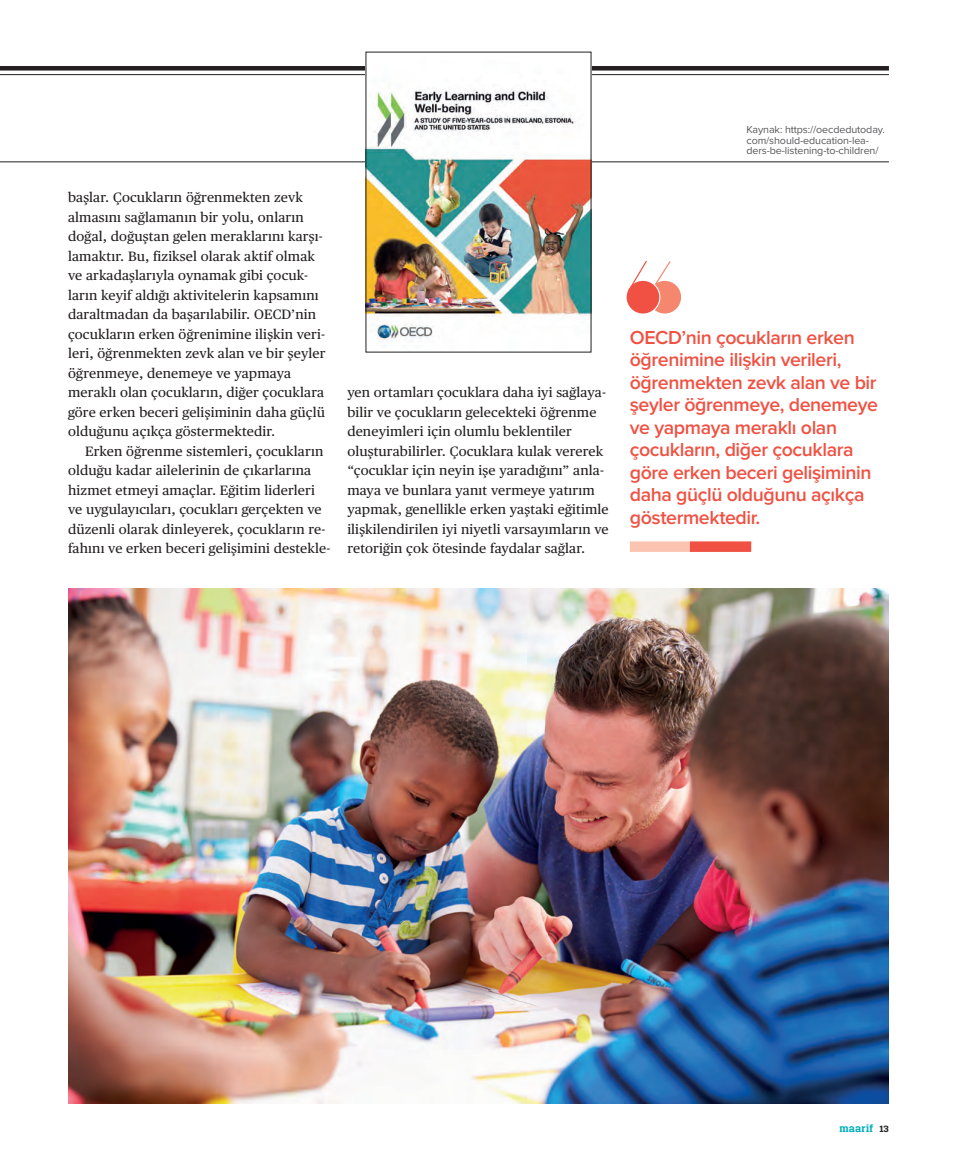
<style>
.page{position:relative;width:957px;height:1170px;background:#fff}
.page>*{position:absolute;margin:0;border:0;box-sizing:border-box;transform-origin:0 0}
.t1{font:600 19.5px/22.5px "Proxima Nova";letter-spacing:-.02em;color:#f05142}
.t2{font:13.5px/19.5px "Publico Text";letter-spacing:.01em;color:#231f20}
.t3{font:10.5px/10.5px "Proxima Nova";letter-spacing:-.01em;color:#57585a}
.t4{font:600 10.5px "Brace Web";letter-spacing:.02em;color:#00afba}
.t5{font:600 9px "Brace Web";color:#231f20;scale:1.05 1}
</style>
<div class="page">
<svg style="left:654px;top:261px;width:27px;height:52px"></svg>
<div style="left:626px;top:281px;width:33px;height:32px;background:#f05142;border-radius:50%"></div>
<svg style="left:627px;top:260px;width:21px;height:32px"></svg>
<div style="left:630px;top:541px;width:60px;height:11px;background:#fbc4b1"></div>
<div style="left:690px;top:541px;width:61px;height:11px;background:#f05142"></div>
<hr style="left:0;top:162px;width:889px;height:1px;background:#231f20">
<hr style="left:0;top:74px;width:889px;height:1px;background:#231f20">
<hr style="left:0;top:66px;width:889px;height:4px;background:#231f20">
<img style="left:68px;top:588px;width:821px;height:515px">
<img style="left:368px;top:66px;width:221px;height:281px">
<p class="t2" style="left:68px;top:187px;width:259px">başlar. Çocukların öğrenmekten zevk almasını sağlamanın bir yolu, onların doğal, doğuştan gelen meraklarını karşı&shy;lamaktır. Bu, fiziksel olarak aktif olmak ve arkadaşlarıyla oynamak gibi çocuk&shy;ların keyif aldığı aktivitelerin kapsamını daraltmadan da başarılabilir. OECD’nin çocukların erken öğrenimine ilişkin veri&shy;leri, öğrenmekten zevk alan ve bir şeyler öğrenmeye, denemeye ve yapmaya meraklı olan çocukların, diğer çocuklara göre erken beceri gelişiminin daha güçlü olduğunu açıkça göstermektedir.</p>
<p class="t2" style="left:68px;top:440px;width:264px;text-indent:17px">Erken öğrenme sistemleri, çocukların olduğu kadar ailelerinin de çıkarlarına hizmet etmeyi amaçlar. Eğitim liderleri ve uygulayıcıları, çocukları gerçekten ve düzenli olarak dinleyerek, çocukların re&shy;fahını ve erken beceri gelişimini destekle-</p>
<p class="t2" style="left:347px;top:382px;width:263px">yen ortamları çocuklara daha iyi sağlaya&shy;bilir ve çocukların gelecekteki öğrenme deneyimleri için olumlu beklentiler oluşturabilirler. Çocuklara kulak vererek “çocuklar için neyin işe yaradığını” anla&shy;maya ve bunlara yanıt vermeye yatırım yapmak, genellikle erken yaştaki eğitimle ilişkilendirilen iyi niyetli varsayımların ve retoriğin çok ötesinde faydalar sağlar.</p>
<p class="t3" style="left:746px;top:125px;width:140px">Kaynak: https://oecdedutoday. com/should-education-lea&shy;ders-be-listening-to-children/</p>
<p class="t1" style="left:630px;top:327px;width:250px">OECD’nin çocukların erken öğrenimine ilişkin verileri, öğrenmekten zevk alan ve bir şeyler öğrenmeye, denemeye ve yapmaya meraklı olan çocukların, diğer çocuklara göre erken beceri gelişiminin daha güçlü olduğunu açıkça göstermektedir.</p>
<p class="t4" style="left:839px;top:1122px;width:35px">maarif</p>
<p class="t5" style="left:879px;top:1123px;width:11px">13</p>
</div>
